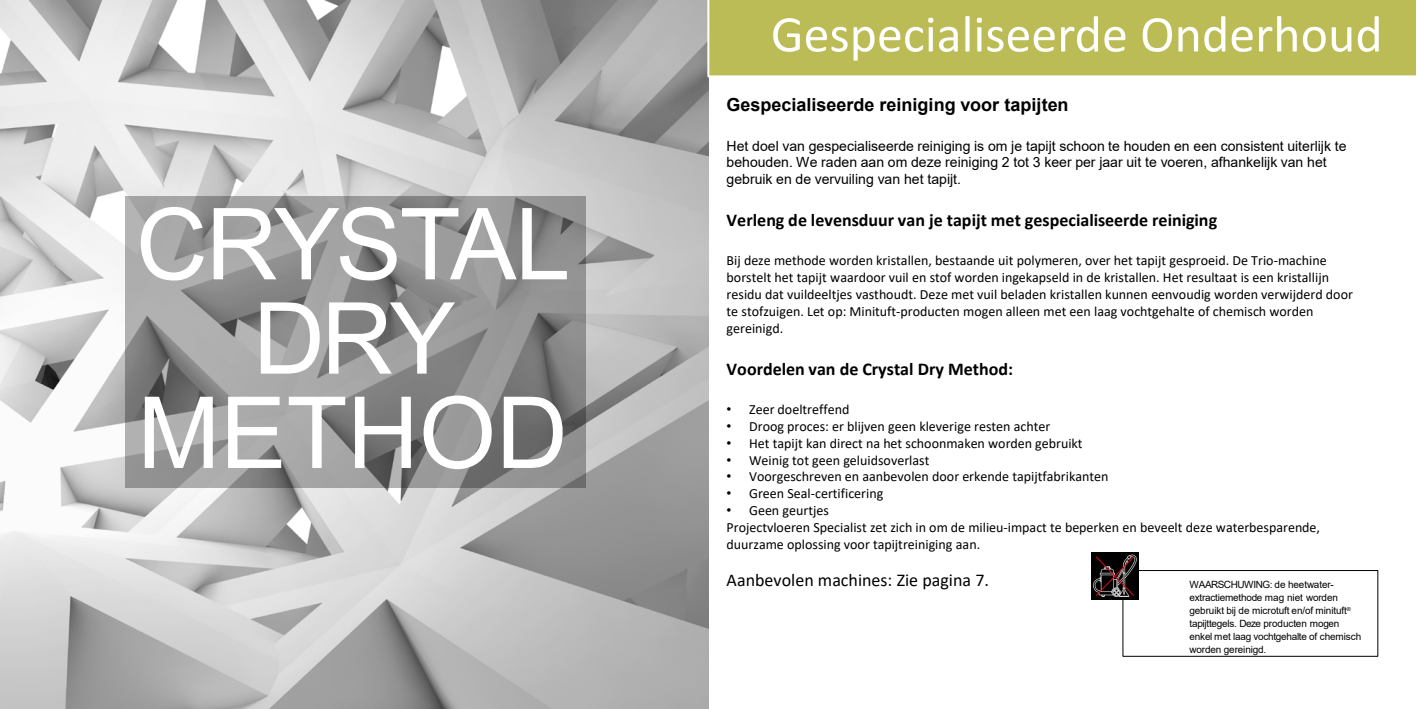
<style>
.page{position:relative;width:1417px;height:709px;background:#fff}
.page>*{position:absolute;margin:0;border:0;box-sizing:border-box;transform-origin:0 0}
.t1{font:99.5px/94.3px "Arial";letter-spacing:-.02em;color:#fff;text-align:center}
.t2{font:52px "Calibri";color:#fff}
.t3{font:700 18px "Calibri";color:#000}
.t4{font:700 18px "Arial";color:#000}
.t5{font:18px "Calibri";color:#000}
.t6{font:14px/16.8px "Calibri";color:#000}
.t7{font:14px/16.8px "Arial";color:#000}
.t8{font:10px/13px "Arial";letter-spacing:-.015em;color:#000}
.s1{font-family:"Arial"}
</style>
<div class="page">
<img style="left:0;top:0;width:709px;height:709px">
<div style="left:126px;top:196px;width:460px;height:292px;background:#000;opacity:.3"></div>
<div style="left:1123px;top:570px;width:255px;height:87px;border:1px solid #000"></div>
<img style="left:1091px;top:552px;width:47px;height:47px">
<div style="left:707px;top:0;width:709px;height:77px;background:#bcbc56"></div>
<p class="t1" style="left:136px;top:197px;width:436px">CRYSTAL<br>DRY<br>METHOD</p>
<p class="t2" style="left:771px;top:-2px;width:613px">Gespecialiseerde Onderhoud</p>
<p class="t4" style="left:727px;top:92px;width:344px">Gespecialiseerde reiniging voor tapijten</p>
<p class="t7" style="left:727px;top:137px;width:621px">Het doel van gespecialiseerde reiniging is om je tapijt schoon te houden en een consistent uiterlijk te behouden. We raden aan om deze reiniging 2 tot 3 keer per jaar uit te voeren, afhankelijk van het gebruik en de vervuiling van het tapijt.</p>
<p class="t3" style="left:727px;top:207px;width:492px">Verleng de levensduur van je tapijt met gespecialiseerde reiniging</p>
<p class="t6" style="left:727px;top:252px;width:628px">Bij deze methode worden kristallen, bestaande uit polymeren, over het tapijt gesproeid. De Trio-machine borstelt het tapijt waardoor vuil en stof worden ingekapseld in de kristallen. Het resultaat is een kristallijn residu dat vuildeeltjes vasthoudt. Deze met vuil beladen kristallen kunnen eenvoudig worden verwijderd door te stofzuigen. Let op: Minituft-producten mogen alleen met een laag vochtgehalte of chemisch worden gereinigd.</p>
<p class="t3" style="left:727px;top:356px;width:288px">Voordelen van de Crystal Dry Method:</p>
<p class="t6" style="left:727px;top:401px;width:124px"><span class="s1">•</span> Zeer doeltreffend</p>
<p class="t6" style="left:727px;top:418px;width:325px"><span class="s1">•</span> Droog proces: er blijven geen kleverige resten achter</p>
<p class="t6" style="left:727px;top:434px;width:358px"><span class="s1">•</span> Het tapijt kan direct na het schoonmaken worden gebruikt</p>
<p class="t6" style="left:727px;top:451px;width:204px"><span class="s1">•</span> Weinig tot geen geluidsoverlast</p>
<p class="t6" style="left:727px;top:468px;width:383px"><span class="s1">•</span> Voorgeschreven en aanbevolen door erkende tapijtfabrikanten</p>
<p class="t6" style="left:727px;top:485px;width:158px"><span class="s1">•</span> Green Seal-certificering</p>
<p class="t6" style="left:727px;top:502px;width:104px"><span class="s1">•</span> Geen geurtjes</p>
<p class="t6" style="left:727px;top:518px;width:595px">Projectvloeren Specialist zet zich in om de milieu-impact te beperken en beveelt deze waterbesparende, duurzame oplossing voor tapijtreiniging aan.</p>
<p class="t5" style="left:727px;top:567px;width:264px">Aanbevolen machines: Zie pagina 7.</p>
<p class="t8" style="left:1189px;top:578px;width:173px">WAARSCHUWING: de heetwater&shy;extractiemethode mag niet worden gebruikt bij de microtuft en/of minituft<sup>® </sup>tapijttegels. Deze producten mogen enkel met laag vochtgehalte of chemisch worden gereinigd.</p>
</div>
